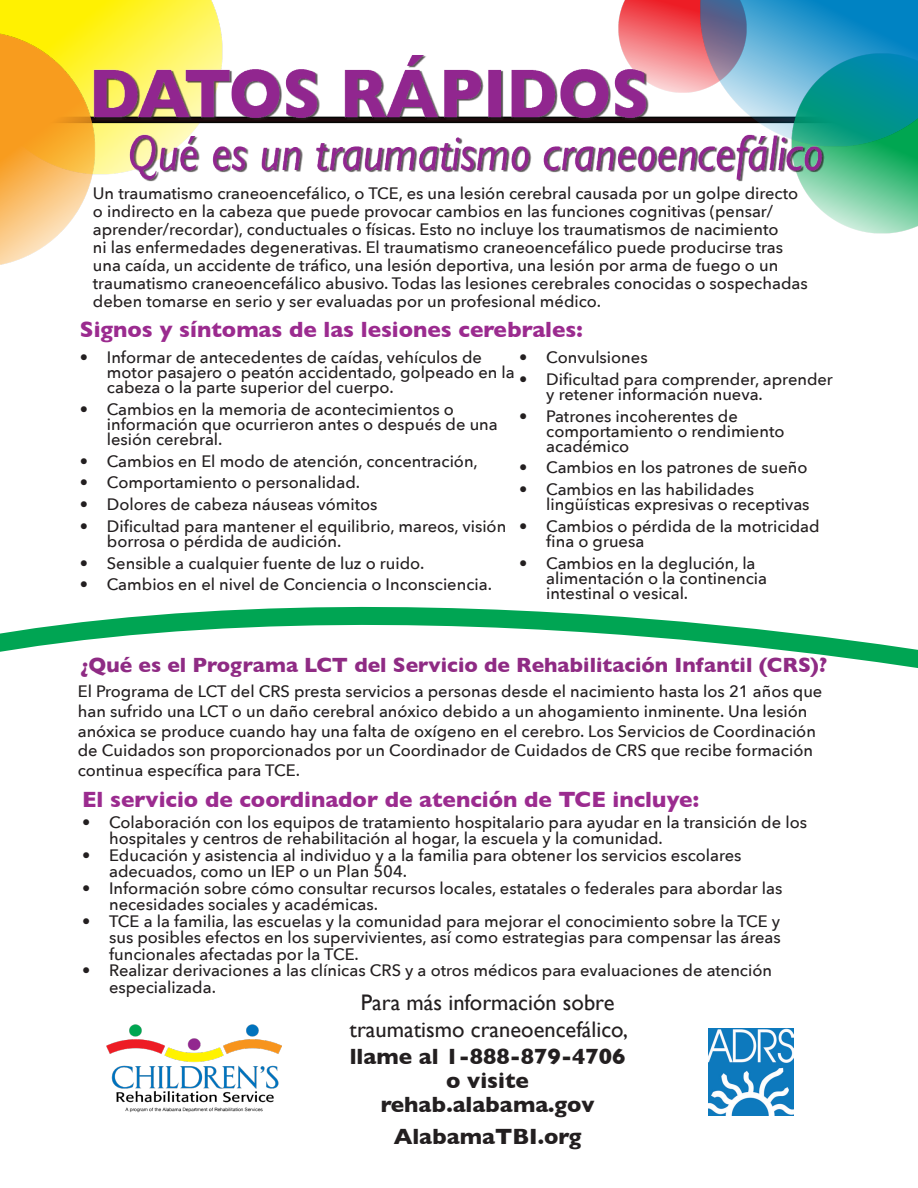
<style>
.page{position:relative;width:918px;height:1188px;background:#fff}
.page>*{position:absolute;margin:0;border:0;box-sizing:border-box;transform-origin:0 0}
.t1{font:700 22.5px "Gill Sans";color:#9b2b8f}
.t2{font:700 22.5px "Gill Sans";color:#231f20}
.t3{font:22.5px "Gill Sans";color:#231f20}
.t4{font:700 21px "Gill Sans";color:#8f2b84}
.t5{font:500 16.5px/15px "Avenir Next";color:#231f20}
</style>
<div class="page">
<img style="left:0;top:0;width:223px;height:54px">
<img style="left:618px;top:0;width:65px;height:54px">
<img style="left:107px;top:1024px;width:175px;height:89px">
<img style="left:709px;top:1028px;width:84px;height:87px">
<img style="left:804px;top:157px;width:114px;height:77px">
<img style="left:683px;top:0;width:235px;height:157px">
<img style="left:0;top:21px;width:114px;height:244px">
<img style="left:82px;top:54px;width:747px;height:135px">
<svg style="left:0;top:606px;width:918px;height:62px"></svg>
<p class="t5" style="left:93px;top:184px;width:716px;line-height:18px">Un traumatismo craneoencefálico, o TCE, es una lesión cerebral causada por un golpe directo o indirecto en la cabeza que puede provocar cambios en las funciones cognitivas (pensar/ aprender/recordar), conductuales o físicas. Esto no incluye los traumatismos de nacimiento<br>ni las enfermedades degenerativas. El traumatismo craneoencefálico puede producirse tras una caída, un accidente de tráfico, una lesión deportiva, una lesión por arma de fuego o un traumatismo craneoencefálico abusivo. Todas las lesiones cerebrales conocidas o sospechadas deben tomarse en serio y ser evaluadas por un profesional médico.</p>
<p class="t1" style="left:80px;top:312px;width:504px">Signos y síntomas de las lesiones cerebrales:</p>
<p class="t5" style="left:107px;top:349px;width:409px;text-indent:-27px">• Informar de antecedentes de caídas, vehículos de motor pasajero o peatón accidentado, golpeado en la cabeza o la parte superior del cuerpo.</p>
<p class="t5" style="left:107px;top:401px;width:392px;text-indent:-27px">• Cambios en la memoria de acontecimientos o información que ocurrieron antes o después de una lesión cerebral.</p>
<p class="t5" style="left:80px;top:453px;width:399px">• Cambios en El modo de atención, concentración,</p>
<p class="t5" style="left:80px;top:475px;width:282px">• Comportamiento o personalidad.</p>
<p class="t5" style="left:80px;top:496px;width:299px">• Dolores de cabeza náuseas vómitos</p>
<p class="t5" style="left:107px;top:518px;width:401px;text-indent:-27px">• Dificultad para mantener el equilibrio, mareos, visión borrosa o pérdida de audición.</p>
<p class="t5" style="left:80px;top:555px;width:346px">• Sensible a cualquier fuente de luz o ruido.</p>
<p class="t5" style="left:80px;top:577px;width:414px">• Cambios en el nivel de Conciencia o Inconsciencia.</p>
<p class="t5" style="left:519px;top:349px;width:130px">• Convulsiones</p>
<p class="t5" style="left:546px;top:371px;width:288px;text-indent:-27px">• Dificultad para comprender, aprender y retener información nueva.</p>
<p class="t5" style="left:546px;top:408px;width:240px;text-indent:-27px">• Patrones incoherentes de comportamiento o rendimiento académico</p>
<p class="t5" style="left:519px;top:460px;width:290px">• Cambios en los patrones de sueño</p>
<p class="t5" style="left:546px;top:481px;width:265px;text-indent:-27px">• Cambios en las habilidades lingüísticas expresivas o receptivas</p>
<p class="t5" style="left:546px;top:518px;width:275px;text-indent:-27px">• Cambios o pérdida de la motricidad fina o gruesa</p>
<p class="t5" style="left:546px;top:555px;width:222px;text-indent:-27px">• Cambios en la deglución, la alimentación o la continencia intestinal o vesical.</p>
<p class="t4" style="left:80px;top:648px;width:748px">¿Qué es el Programa LCT del Servicio de Rehabilitación Infantil (CRS)?</p>
<p class="t5" style="left:78px;top:681px;width:746px;line-height:19.8px">El Programa de LCT del CRS presta servicios a personas desde el nacimiento hasta los 21 años que han sufrido una LCT o un daño cerebral anóxico debido a un ahogamiento inminente. Una lesión anóxica se produce cuando hay una falta de oxígeno en el cerebro. Los Servicios de Coordinación de Cuidados son proporcionados por un Coordinador de Cuidados de CRS que recibe formación continua específica para TCE.</p>
<p class="t5" style="left:109px;top:813px;width:699px;line-height:16.5px;text-indent:-27px">• Colaboración con los equipos de tratamiento hospitalario para ayudar en la transición de los hospitales y centros de rehabilitación al hogar, la escuela y la comunidad.</p>
<p class="t5" style="left:109px;top:846px;width:634px;line-height:16.5px;text-indent:-27px">• Educación y asistencia al individuo y a la familia para obtener los servicios escolares adecuados, como un IEP o un Plan 504.</p>
<p class="t5" style="left:109px;top:879px;width:675px;line-height:16.5px;text-indent:-27px">• Información sobre cómo consultar recursos locales, estatales o federales para abordar las necesidades sociales y académicas.</p>
<p class="t5" style="left:109px;top:912px;width:673px;line-height:16.5px;text-align:justify;text-indent:-27px">• TCE a la familia, las escuelas y la comunidad para mejorar el conocimiento sobre la TCE y sus posibles efectos en los supervivientes, así como estrategias para compensar las áreas funcionales afectadas por la TCE.</p>
<p class="t5" style="left:109px;top:962px;width:664px;line-height:16.5px;text-indent:-27px">• Realizar derivaciones a las clínicas CRS y a otros médicos para evaluaciones de atención especializada.</p>
<p class="t1" style="left:82px;top:781px;width:618px">El servicio de coordinador de atención de TCE incluye:</p>
<p class="t3" style="left:361px;top:989px;width:255px">Para más información sobre</p>
<p class="t3" style="left:350px;top:1016px;width:280px">traumatismo craneoencefálico,</p>
<p class="t2" style="left:350px;top:1038px;width:277px">llame al 1-888-879-4706</p>
<p class="t2" style="left:446px;top:1062px;width:84px">o visite</p>
<p class="t2" style="left:381px;top:1086px;width:215px">rehab.alabama.gov</p>
<p class="t2" style="left:394px;top:1119px;width:189px">AlabamaTBI.org</p>
</div>
